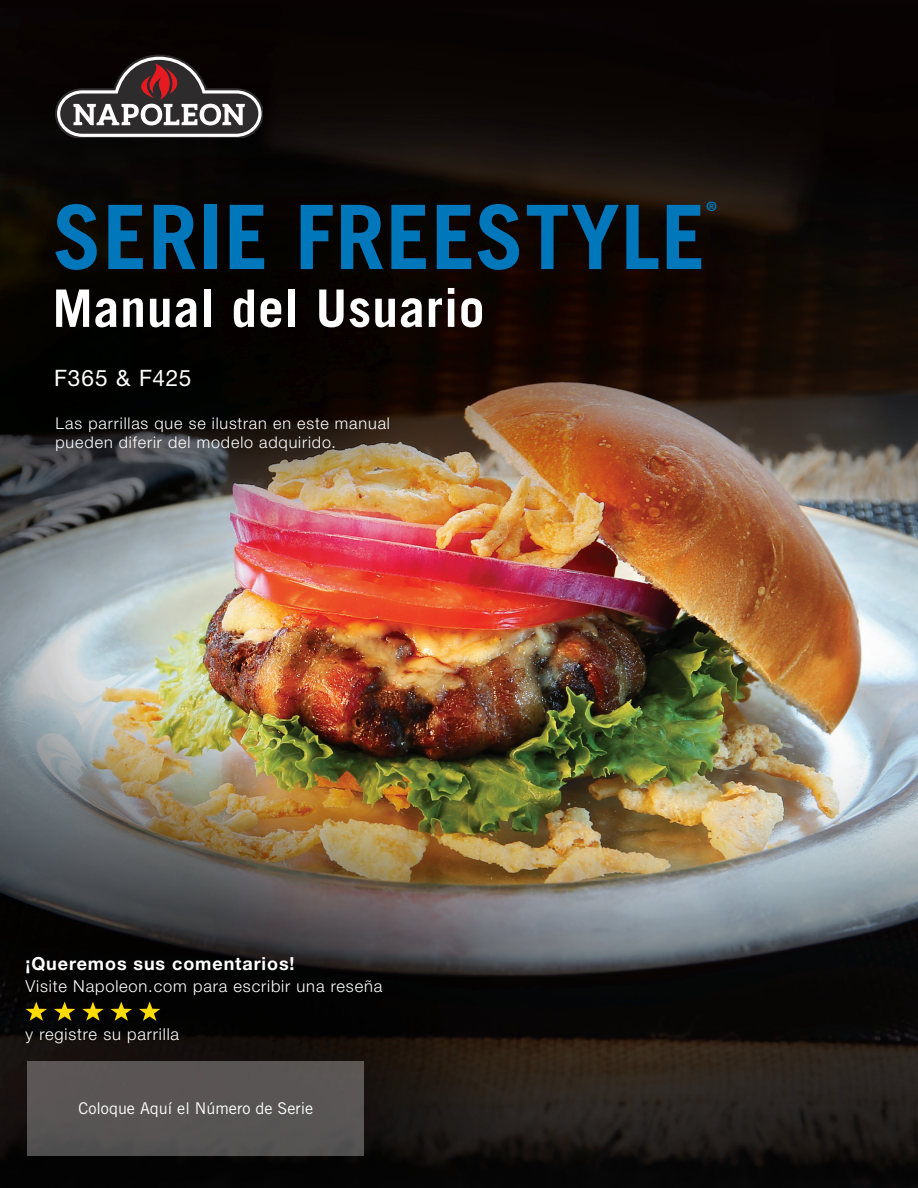
<style>
.page{position:relative;width:918px;height:1188px;background:#fff}
.page>*{position:absolute;margin:0;border:0;box-sizing:border-box;transform-origin:0 0}
.Manual_Title{font:700 88.95px "Trade Gothic LT Std";letter-spacing:.01em;color:#0076bb}
.Manual_Subtitle{font:700 51.75px "Trade Gothic LT Std";letter-spacing:.015em;color:#fff}
.Text_Helvetica_1{font:22.65px "Helvetica Neue";letter-spacing:.03em;color:#fff}
.t1{font:700 18px "Helvetica Neue";letter-spacing:.05em;color:#fff}
.t2{font:300 16.5px "Helvetica Neue";letter-spacing:.05em;color:#fff}
.Text_Helvetica_2{font:300 16.2px/19.4px "Helvetica Neue";letter-spacing:.055em;color:#fff}
.t3{font:16.2px "Trade Gothic LT Std";color:#fff}
.Manual_Title-2{font:700 12.9px "Trade Gothic LT Std";color:#0076bb}
</style>
<div class="page">
<img style="left:0;top:0;width:918px;height:1188px">
<svg style="left:25px;top:1002px;width:22px;height:19px"></svg>
<svg style="left:54px;top:1002px;width:21px;height:19px"></svg>
<svg style="left:82px;top:1002px;width:22px;height:19px"></svg>
<svg style="left:111px;top:1002px;width:21px;height:19px"></svg>
<svg style="left:139px;top:1002px;width:21px;height:19px"></svg>
<div style="left:28px;top:1061px;width:336px;height:95px;background:#595554"></div>
<svg style="left:55px;top:55px;width:207px;height:82px;background:#514748"></svg>
<p class="Manual_Title" style="left:52px;top:183px;width:655px">SERIE FREESTYLE</p>
<p class="Manual_Title-2" style="left:707px;top:198px;width:12px">®</p>
<p class="Manual_Subtitle" style="left:52px;top:277px;width:434px">Manual del Usuario</p>
<p class="Text_Helvetica_1" style="left:54px;top:361px;width:139px">F365 &amp; F425</p>
<p class="Text_Helvetica_2" style="left:56px;top:413px;width:336px">Las parrillas que se ilustran en este manual pueden diferir del modelo adquirido.</p>
<p class="t1" style="left:26px;top:949px;width:271px">¡Queremos sus comentarios!</p>
<p class="t2" style="left:26px;top:973px;width:358px">Visite Napoleon.com para escribir una reseña</p>
<p class="t2" style="left:26px;top:1021px;width:155px">y registre su parrilla</p>
<p class="t3" style="left:78px;top:1099px;width:236px">Coloque Aquí el Número de Serie</p>
</div>
